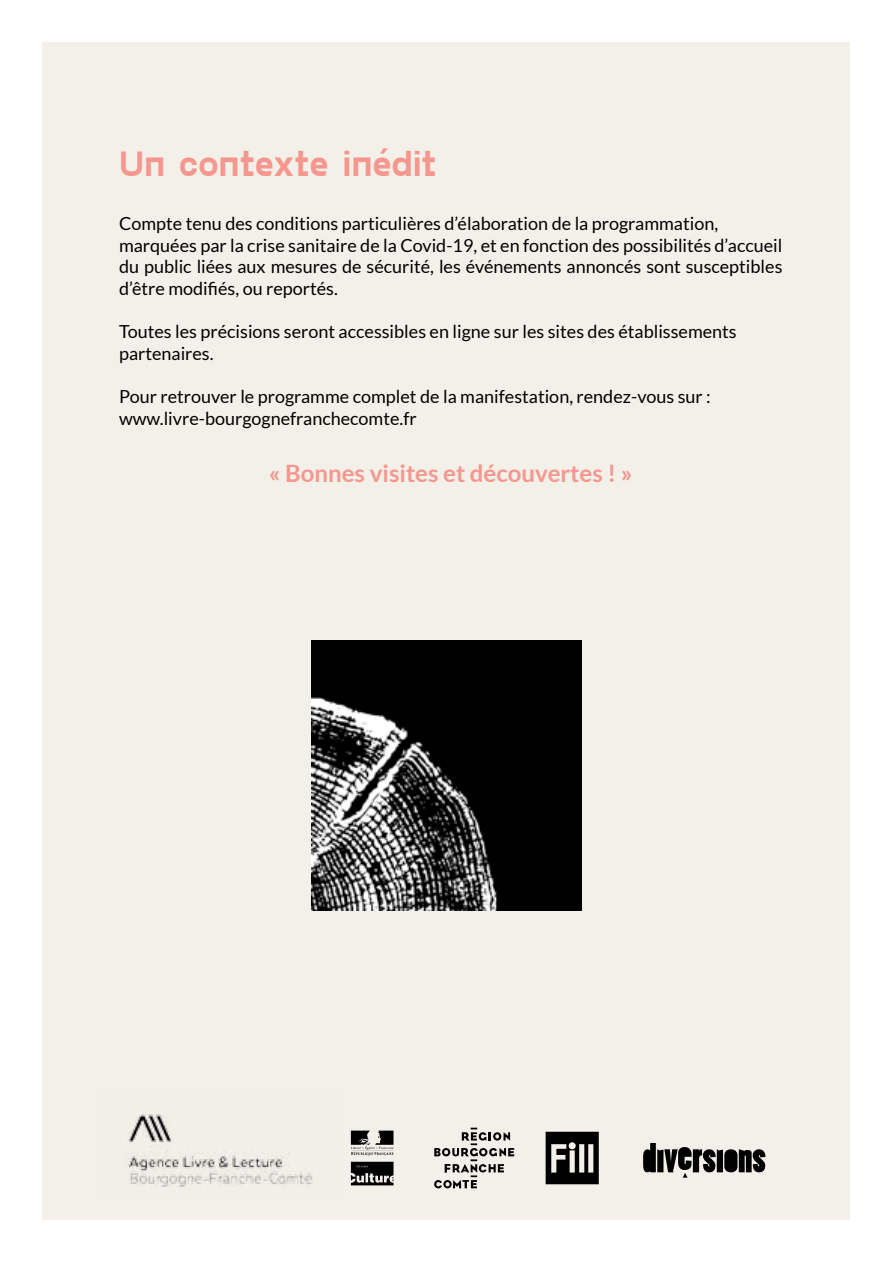
<style>
.page{position:relative;width:893px;height:1263px;background:#fff}
.page>*{position:absolute;margin:0;border:0;box-sizing:border-box;transform-origin:0 0}
.t1{font:700 36px "Gosha Sans";letter-spacing:-.03em;color:#f6978f}
.t2{font:700 24px "Lato";color:#f6978f}
.t3{font:18px/21.6px "Lato";color:#000}
</style>
<div class="page">
<div style="left:43px;top:43px;width:807px;height:1177px;background:#f2f0e9"></div>
<svg style="left:351px;top:1130px;width:43px;height:26px"></svg>
<svg style="left:351px;top:1162px;width:42px;height:23px"></svg>
<svg style="left:546px;top:1132px;width:53px;height:52px"></svg>
<svg style="left:434px;top:1128px;width:80px;height:60px"></svg>
<svg style="left:643px;top:1143px;width:122px;height:34px"></svg>
<img style="left:311px;top:641px;width:270px;height:270px">
<img style="left:126px;top:1114px;width:187px;height:73px">
<h1 class="t1" style="left:119px;top:139px;width:320px">Un contexte inédit</h1>
<p class="t3" style="left:119px;top:213px;width:665px">Compte tenu des conditions particulières d’élaboration de la programmation, marquées par la crise sanitaire de la Covid-19, et en fonction des possibilités d’accueil du public liées aux mesures de sécurité, les événements annoncés sont susceptibles d’être modifiés, ou reportés.</p>
<p class="t3" style="left:119px;top:321px;width:619px">Toutes les précisions seront accessibles en ligne sur les sites des établissements partenaires.</p>
<p class="t3" style="left:119px;top:386px;width:593px">Pour retrouver le programme complet de la manifestation, rendez-vous sur : www.livre-bourgognefranchecomte.fr</p>
<h2 class="t2" style="left:269px;top:460px;width:365px">« Bonnes visites et découvertes ! »</h2>
</div>
